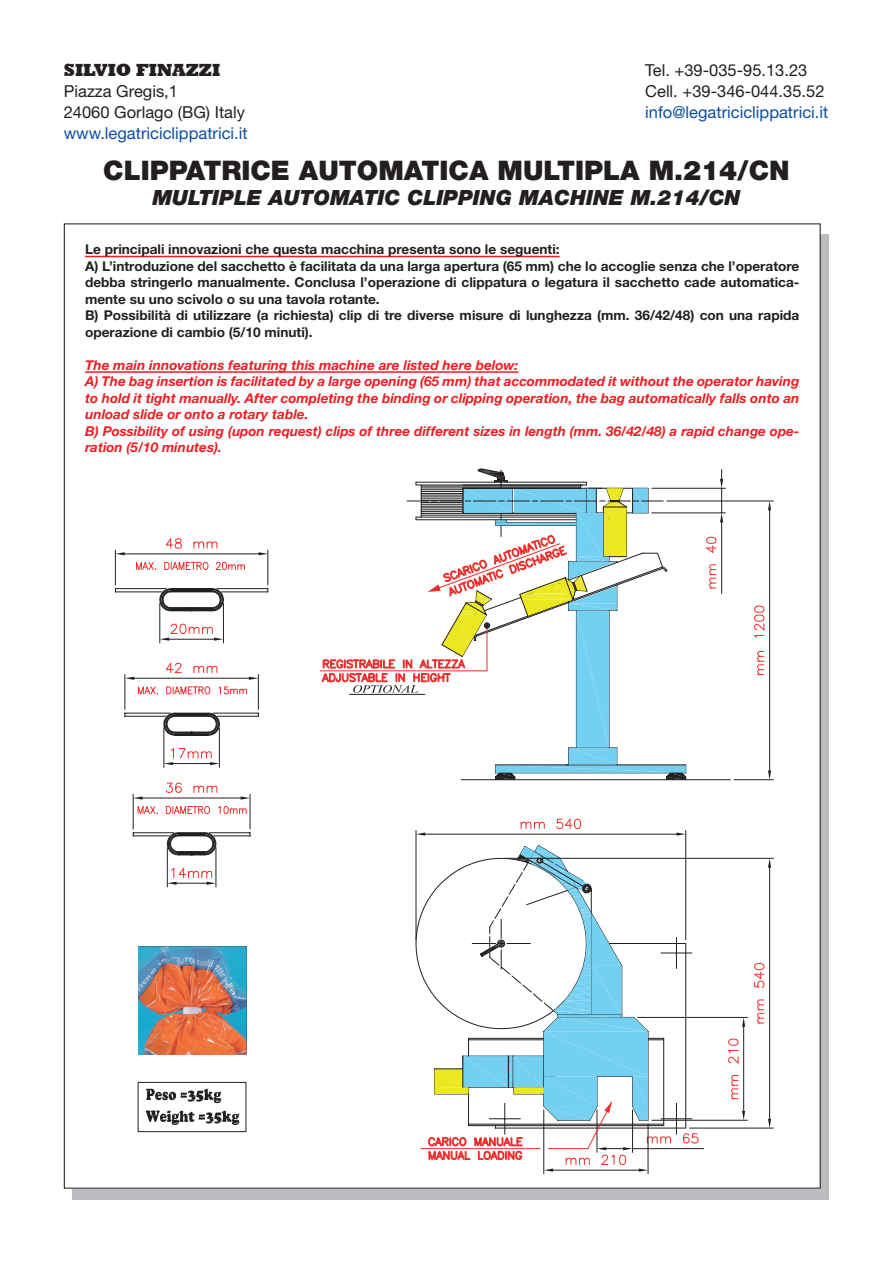
<style>
.page{position:relative;width:893px;height:1263px;background:#fff}
.page>*{position:absolute;margin:0;border:0;box-sizing:border-box;transform-origin:0 0}
.t1{font:900 27px "Helvetica Neue LT Std";color:#231f20}
.t2{font:italic 900 21px "Helvetica Neue LT Std";color:#231f20}
.t3{font:800 18px "Rockwell";color:#231f20}
.t4{font:16.5px "Helvetica Neue LT Std";color:#231f20}
.t5{font:16.5px "Helvetica Neue LT Std";color:#0d4da1}
.t6{font:700 13.5px/16.5px "Helvetica Neue LT Std";color:#231f20;text-align:justify}
.t7{font:italic 700 13.5px/16.5px "Helvetica Neue LT Std";color:#ee1d23;text-align:justify}
</style>
<div class="page">
<div style="left:72px;top:234px;width:757px;height:965px;background:#bcbdc0"></div>
<div style="left:64px;top:224px;width:756px;height:964px;background:#fff"></div>
<hr style="left:85px;top:256px;width:475px;height:1px;background:#ee1d23">
<hr style="left:85px;top:371px;width:433px;height:2px;background:#ee1d23">
<svg style="left:745px;top:501px;width:29px;height:389px"></svg>
<svg style="left:768px;top:770px;width:3px;height:10px"></svg>
<svg style="left:768px;top:501px;width:3px;height:9px"></svg>
<svg style="left:752px;top:604px;width:13px;height:73px"></svg>
<img style="left:138px;top:947px;width:108px;height:108px">
<hr style="left:115px;top:588px;width:51px;height:1px;background:#231f20">
<hr style="left:171px;top:588px;width:41px;height:1px;background:#231f20">
<hr style="left:217px;top:588px;width:51px;height:1px;background:#231f20">
<hr style="left:171px;top:589px;width:41px;height:1px;background:#231f20">
<hr style="left:171px;top:610px;width:41px;height:1px;background:#231f20">
<hr style="left:171px;top:607px;width:41px;height:1px;background:#231f20">
<hr style="left:171px;top:608px;width:41px;height:1px;background:#231f20">
<hr style="left:115px;top:592px;width:47px;height:1px;background:#231f20">
<hr style="left:171px;top:592px;width:41px;height:1px;background:#231f20">
<hr style="left:221px;top:592px;width:47px;height:1px;background:#231f20">
<hr style="left:171px;top:591px;width:41px;height:1px;background:#231f20">
<hr style="left:171px;top:590px;width:41px;height:1px;background:#231f20">
<svg style="left:159px;top:588px;width:12px;height:23px"></svg>
<svg style="left:212px;top:588px;width:12px;height:23px"></svg>
<hr style="left:125px;top:713px;width:45px;height:1px;background:#231f20">
<hr style="left:125px;top:716px;width:41px;height:1px;background:#231f20">
<hr style="left:213px;top:713px;width:45px;height:1px;background:#231f20">
<hr style="left:217px;top:716px;width:41px;height:1px;background:#231f20">
<hr style="left:133px;top:832px;width:41px;height:1px;background:#231f20">
<hr style="left:133px;top:835px;width:36px;height:1px;background:#231f20">
<hr style="left:209px;top:832px;width:41px;height:1px;background:#231f20">
<hr style="left:214px;top:835px;width:36px;height:1px;background:#231f20">
<svg style="left:136px;top:562px;width:20px;height:8px"></svg>
<svg style="left:164px;top:561px;width:81px;height:9px"></svg>
<hr style="left:115px;top:550px;width:1px;height:35px;background:#231f20">
<hr style="left:268px;top:550px;width:1px;height:35px;background:#231f20">
<hr style="left:125px;top:554px;width:134px;height:1px;background:#231f20">
<svg style="left:115px;top:552px;width:10px;height:3px"></svg>
<svg style="left:259px;top:552px;width:9px;height:3px"></svg>
<svg style="left:166px;top:538px;width:52px;height:11px"></svg>
<hr style="left:160px;top:603px;width:1px;height:40px;background:#231f20">
<hr style="left:223px;top:603px;width:1px;height:40px;background:#231f20">
<svg style="left:160px;top:623px;width:63px;height:18px"></svg>
<hr style="left:125px;top:674px;width:1px;height:35px;background:#231f20">
<hr style="left:258px;top:674px;width:1px;height:35px;background:#231f20">
<hr style="left:134px;top:678px;width:115px;height:1px;background:#231f20">
<svg style="left:125px;top:677px;width:33px;height:20px"></svg>
<svg style="left:164px;top:662px;width:94px;height:35px"></svg>
<hr style="left:133px;top:794px;width:1px;height:35px;background:#231f20">
<hr style="left:250px;top:794px;width:1px;height:35px;background:#231f20">
<hr style="left:143px;top:798px;width:98px;height:1px;background:#231f20">
<svg style="left:133px;top:796px;width:25px;height:20px"></svg>
<svg style="left:164px;top:782px;width:86px;height:34px"></svg>
<hr style="left:167px;top:848px;width:1px;height:39px;background:#231f20">
<hr style="left:216px;top:848px;width:1px;height:39px;background:#231f20">
<svg style="left:167px;top:866px;width:49px;height:19px"></svg>
<hr style="left:175px;top:713px;width:33px;height:1px;background:#231f20">
<hr style="left:175px;top:714px;width:33px;height:1px;background:#231f20">
<hr style="left:175px;top:735px;width:33px;height:1px;background:#231f20">
<hr style="left:175px;top:734px;width:33px;height:1px;background:#231f20">
<hr style="left:175px;top:732px;width:33px;height:1px;background:#231f20">
<hr style="left:175px;top:733px;width:33px;height:1px;background:#231f20">
<hr style="left:175px;top:716px;width:33px;height:1px;background:#231f20">
<hr style="left:175px;top:715px;width:33px;height:1px;background:#231f20">
<svg style="left:164px;top:713px;width:11px;height:23px"></svg>
<svg style="left:208px;top:713px;width:12px;height:23px"></svg>
<hr style="left:164px;top:728px;width:1px;height:39px;background:#231f20">
<hr style="left:219px;top:728px;width:1px;height:39px;background:#231f20">
<svg style="left:164px;top:746px;width:55px;height:19px"></svg>
<svg style="left:167px;top:832px;width:49px;height:24px"></svg>
<hr style="left:689px;top:1128px;width:84px;height:1px;background:#231f20">
<hr style="left:505px;top:858px;width:268px;height:1px;background:#231f20">
<hr style="left:769px;top:868px;width:1px;height:251px;background:#231f20">
<svg style="left:768px;top:1119px;width:3px;height:9px"></svg>
<svg style="left:768px;top:858px;width:3px;height:10px"></svg>
<svg style="left:754px;top:962px;width:11px;height:62px"></svg>
<hr style="left:652px;top:1120px;width:95px;height:1px;background:#231f20">
<hr style="left:638px;top:1017px;width:109px;height:1px;background:#231f20">
<hr style="left:543px;top:1110px;width:1px;height:64px;background:#231f20">
<hr style="left:648px;top:1124px;width:1px;height:50px;background:#231f20">
<svg style="left:146px;top:1089px;width:75px;height:14px"></svg>
<div style="left:138px;top:1082px;width:108px;height:50px;border:1px solid #231f20"></div>
<svg style="left:146px;top:1110px;width:93px;height:15px"></svg>
<svg style="left:320px;top:468px;width:425px;height:704px"></svg>
<hr style="left:349px;top:694px;width:76px;height:1px;background:#231f20">
<p class="t3" style="left:64px;top:60px;width:158px">SILVIO FINAZZI</p>
<p class="t4" style="left:64px;top:82px;width:116px">Piazza Gregis,1</p>
<p class="t4" style="left:64px;top:103px;width:183px">24060 Gorlago (BG) Italy</p>
<p class="t5" style="left:64px;top:124px;width:185px">www.legatriciclippatrici.it</p>
<p class="t4" style="left:645px;top:60px;width:164px">Tel. +39-035-95.13.23</p>
<p class="t4" style="left:645px;top:81px;width:181px">Cell. +39-346-044.35.52</p>
<p class="t5" style="left:645px;top:102px;width:185px">info@legatriciclippatrici.it</p>
<p class="t1" style="left:103px;top:154px;width:688px">CLIPPATRICE AUTOMATICA MULTIPLA M.214/CN</p>
<p class="t2" style="left:152px;top:185px;width:590px">MULTIPLE AUTOMATIC CLIPPING MACHINE M.214/CN</p>
<p class="t6" style="left:85px;top:241px;width:476px">Le principali innovazioni che questa macchina presenta sono le seguenti:</p>
<p class="t6" style="left:85px;top:257px;width:716px">A) L’introduzione del sacchetto è facilitata da una larga apertura (65 mm) che lo accoglie senza che l’operatore debba stringerlo manualmente. Conclusa l’operazione di clippatura o legatura il sacchetto cade automatica&shy;mente su uno scivolo o su una tavola rotante.</p>
<p class="t6" style="left:85px;top:307px;width:716px">B) Possibilità di utilizzare (a richiesta) clip di tre diverse misure di lunghezza (mm. 36/42/48) con una rapida operazione di cambio (5/10 minuti).</p>
<p class="t7" style="left:85px;top:356px;width:435px">The main innovations featuring this machine are listed here below:</p>
<p class="t7" style="left:85px;top:373px;width:716px">A) The bag insertion is facilitated by a large opening (65 mm) that accommodated it without the operator having to hold it tight manually. After completing the binding or clipping operation, the bag automatically falls onto an unload slide or onto a rotary table.</p>
<p class="t7" style="left:85px;top:422px;width:716px">B) Possibility of using (upon request) clips of three different sizes in length (mm. 36/42/48) a rapid change ope&shy;ration (5/10 minutes).</p>
</div>
